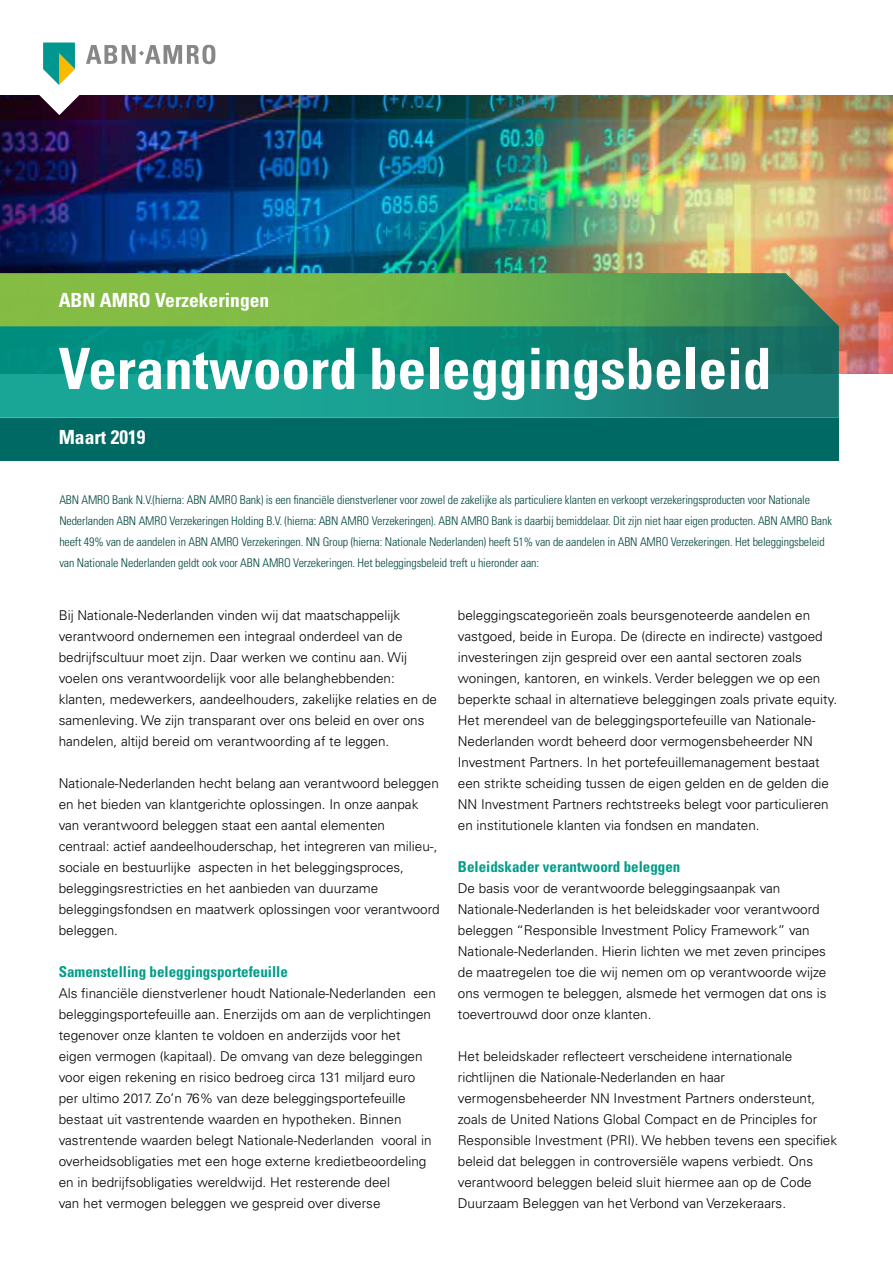
<style>
.page{position:relative;width:893px;height:1263px;background:#fff}
.page>*{position:absolute;margin:0;border:0;box-sizing:border-box;transform-origin:0 0}
.t1{font:700 condensed 57px "Univers LT Std";color:#fff}
.t2{font:700 condensed 19.5px "Univers LT Std";color:#fff}
.t3{font:700 condensed 15px "Univers LT Std";color:#009d8b}
.t4{font:300 13.5px/21px "Univers LT Std";color:#000}
.t5{font:300 condensed 12px/21px "Univers LT Std";letter-spacing:-.01em;color:#00463d}
</style>
<div class="page">
<img style="left:0;top:96px;width:893px;height:277px">
<svg style="left:0;top:326px;width:839px;height:92px;background:#118e80"></svg>
<svg style="left:0;top:273px;width:839px;height:53px;background:#6eac4d"></svg>
<div style="left:0;top:418px;width:839px;height:42px;background:#006963"></div>
<svg style="left:29px;top:43px;width:186px;height:72px"></svg>
<h2 class="t2" style="left:59px;top:288px;width:212px">ABN AMRO Verzekeringen</h2>
<h1 class="t1" style="left:59px;top:334px;width:714px">Verantwoord beleggingsbeleid</h1>
<h2 class="t2" style="left:59px;top:425px;width:88px">Maart 2019</h2>
<p class="t5" style="left:59px;top:489px;width:774px">ABN AMRO Bank N.V.(hierna: ABN AMRO Bank) is een financiële dienstverlener voor zowel de zakelijke als particuliere klanten en verkoopt verzekeringsproducten voor Nationale Nederlanden ABN AMRO Verzekeringen Holding B.V. (hierna: ABN AMRO Verzekeringen). ABN AMRO Bank is daarbij bemiddelaar. Dit zijn niet haar eigen producten. ABN AMRO Bank heeft 49% van de aandelen in ABN AMRO Verzekeringen. NN Group (hierna: Nationale Nederlanden) heeft 51% van de aandelen in ABN AMRO Verzekeringen. Het beleggingsbeleid van Nationale Nederlanden geldt ook voor ABN AMRO Verzekeringen. Het beleggingsbeleid treft u hieronder aan:</p>
<p class="t4" style="left:59px;top:605px;width:380px">Bij Nationale-Nederlanden vinden wij dat maatschappelijk verantwoord ondernemen een integraal onderdeel van de bedrijfscultuur moet zijn. Daar werken we continu aan. Wij voelen ons verantwoordelijk voor alle belanghebbenden: klanten, medewerkers, aandeelhouders, zakelijke relaties en de samenleving. We zijn transparant over ons beleid en over ons handelen, altijd bereid om verantwoording af te leggen.</p>
<p class="t4" style="left:59px;top:773px;width:383px">Nationale-Nederlanden hecht belang aan verantwoord beleggen en het bieden van klantgerichte oplossingen. In onze aanpak van verantwoord beleggen staat een aantal elementen<br>centraal: actief aandeelhouderschap, het integreren van milieu-, sociale en bestuurlijke aspecten in het beleggingsproces, beleggingsrestricties en het aanbieden van duurzame beleggingsfondsen en maatwerk oplossingen voor verantwoord beleggen.</p>
<p class="t3" style="left:59px;top:962px;width:231px">Samenstelling beleggingsportefeuille</p>
<p class="t4" style="left:59px;top:983px;width:379px">Als financiële dienstverlener houdt Nationale-Nederlanden een beleggingsportefeuille aan. Enerzijds om aan de verplichtingen tegenover onze klanten te voldoen en anderzijds voor het eigen vermogen (kapitaal). De omvang van deze beleggingen voor eigen rekening en risico bedroeg circa 131 miljard euro per ultimo 2017. Zo’n 76% van deze beleggingsportefeuille bestaat uit vastrentende waarden en hypotheken. Binnen vastrentende waarden belegt Nationale-Nederlanden vooral in overheidsobligaties met een hoge externe kredietbeoordeling en in bedrijfsobligaties wereldwijd. Het resterende deel<br>van het vermogen beleggen we gespreid over diverse</p>
<p class="t4" style="left:458px;top:605px;width:381px">beleggingscategorieën zoals beursgenoteerde aandelen en vastgoed, beide in Europa. De (directe en indirecte) vastgoed investeringen zijn gespreid over een aantal sectoren zoals woningen, kantoren, en winkels. Verder beleggen we op een beperkte schaal in alternatieve beleggingen zoals private equity.<br>Het merendeel van de beleggingsportefeuille van Nationale-Nederlanden wordt beheerd door vermogensbeheerder NN Investment Partners. In het portefeuillemanagement bestaat een strikte scheiding tussen de eigen gelden en de gelden die NN Investment Partners rechtstreeks belegt voor particulieren en institutionele klanten via fondsen en mandaten.</p>
<p class="t3" style="left:458px;top:857px;width:224px">Beleidskader verantwoord beleggen</p>
<p class="t4" style="left:458px;top:878px;width:370px">De basis voor de verantwoorde beleggingsaanpak van Nationale-Nederlanden is het beleidskader voor verantwoord beleggen “Responsible Investment Policy Framework” van Nationale-Nederlanden. Hierin lichten we met zeven principes de maatregelen toe die wij nemen om op verantwoorde wijze ons vermogen te beleggen, alsmede het vermogen dat ons is toevertrouwd door onze klanten.</p>
<p class="t4" style="left:458px;top:1046px;width:381px">Het beleidskader reflecteert verscheidene internationale richtlijnen die Nationale-Nederlanden en haar vermogensbeheerder NN Investment Partners ondersteunt, zoals de United Nations Global Compact en de Principles for Responsible Investment (PRI). We hebben tevens een specifiek beleid dat beleggen in controversiële wapens verbiedt. Ons verantwoord beleggen beleid sluit hiermee aan op de Code Duurzaam Beleggen van het Verbond van Verzekeraars.</p>
</div>
